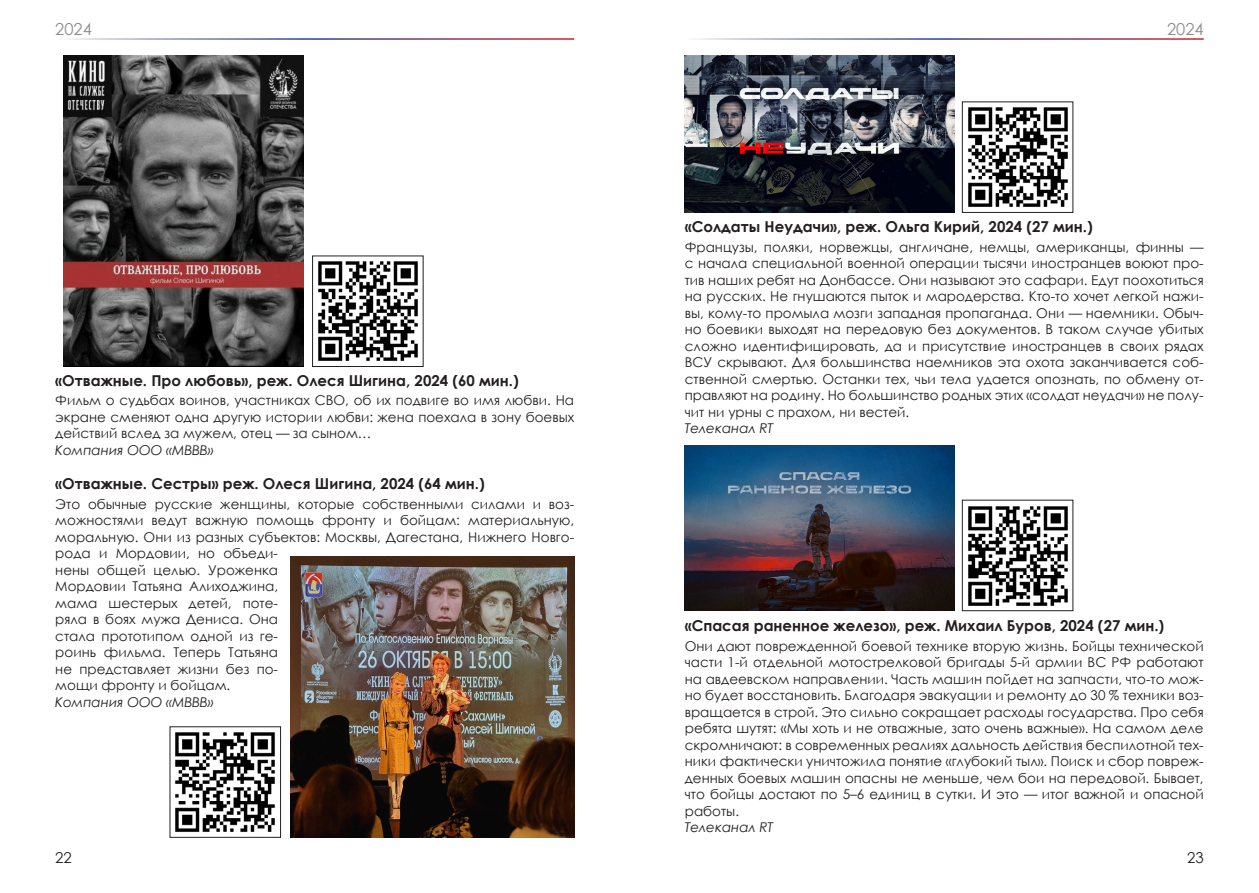
<style>
.page{position:relative;width:1259px;height:893px;background:#fff}
.page>*{position:absolute;margin:0;border:0;box-sizing:border-box;transform-origin:0 0}
.t1{font:16.5px "Century Gothic";color:#8a8c8f}
.Film{font:700 15px "Century Gothic";color:#231f20}
.t2{font:15px "Century Gothic";color:#231f20}
.TEXT{font:13.5px/16.5px "Century Gothic";color:#231f20;text-align:justify}
.TEXT-2{font:italic 13.5px "Century Gothic";color:#231f20}
</style>
<div class="page">
<img style="left:64px;top:55px;width:239px;height:312px">
<img style="left:291px;top:556px;width:283px;height:282px">
<img style="left:318px;top:261px;width:100px;height:100px">
<div style="left:312px;top:256px;width:111px;height:111px;border:1px solid #231f20"></div>
<img style="left:175px;top:732px;width:100px;height:100px">
<div style="left:170px;top:726px;width:111px;height:112px;border:1px solid #231f20"></div>
<img style="left:685px;top:55px;width:269px;height:157px">
<img style="left:685px;top:445px;width:269px;height:166px">
<img style="left:968px;top:107px;width:100px;height:100px">
<div style="left:962px;top:101px;width:111px;height:112px;border:1px solid #231f20"></div>
<img style="left:968px;top:506px;width:100px;height:100px">
<div style="left:962px;top:500px;width:111px;height:111px;border:1px solid #231f20"></div>
<p class="t1" style="left:55px;top:18px;width:38px">2024</p>
<p class="t1" style="left:1167px;top:18px;width:38px">2024</p>
<p class="Film" style="left:55px;top:369px;width:465px">«Отважные. Про любовь», реж. Олеся Шигина, 2024 (60 мин.)</p>
<p class="TEXT" style="left:55px;top:392px;width:520px">Фильм о судьбах воинов, участниках СВО, об их подвиге во имя любви. На экране сменяют одна другую истории любви: жена поехала в зону боевых действий вслед за мужем, отец — за сыном…</p>
<p class="TEXT-2" style="left:55px;top:440px;width:160px">Компания ООО «МВВВ»</p>
<p class="Film" style="left:55px;top:472px;width:431px">«Отважные. Сестры» реж. Олеся Шигина, 2024 (64 мин.)</p>
<p class="TEXT" style="left:55px;top:495px;width:520px;text-align:left">Это обычные русские женщины, которые собственными силами и воз&shy;можностями ведут важную помощь фронту и бойцам: материальную, моральную. Они из разных субъектов: Москвы, Дагестана, Нижнего Новго&shy;рода и Мордовии, но объеди-<br>нены общей целью. Уроженка<br>Мордовии Татьяна Алиходжина,<br>мама шестерых детей, поте-<br>ряла в боях мужа Дениса. Она<br>стала прототипом одной из ге-<br>роинь фильма. Теперь Татьяна<br>не представляет жизни без по-<br>мощи фронту и бойцам.</p>
<p class="TEXT-2" style="left:55px;top:692px;width:160px">Компания ООО «МВВВ»</p>
<p class="Film" style="left:685px;top:215px;width:409px">«Солдаты Неудачи», реж. Ольга Кирий, 2024 (27 мин.)</p>
<p class="TEXT" style="left:685px;top:238px;width:520px">Французы, поляки, норвежцы, англичане, немцы, американцы, финны — с начала специальной военной операции тысячи иностранцев воюют про&shy;тив наших ребят на Донбассе. Они называют это сафари. Едут поохотиться на русских. Не гнушаются пыток и мародерства. Кто-то хочет легкой нажи&shy;вы, кому-то промыла мозги западная пропаганда. Они — наемники. Обыч&shy;но боевики выходят на передовую без документов. В таком случае убитых сложно идентифицировать, да и присутствие иностранцев в своих рядах ВСУ скрывают. Для большинства наемников эта охота заканчивается соб&shy;ственной смертью. Останки тех, чьи тела удается опознать, по обмену от&shy;правляют на родину. Но большинство родных этих «солдат неудачи» не полу&shy;чит ни урны с прахом, ни вестей.</p>
<p class="TEXT-2" style="left:685px;top:419px;width:90px">Телеканал RT</p>
<p class="Film" style="left:685px;top:614px;width:481px">«Спасая раненное железо», реж. Михаил Буров, 2024 (27 мин.)</p>
<p class="TEXT" style="left:685px;top:637px;width:520px">Они дают поврежденной боевой технике вторую жизнь. Бойцы технической части 1‑й отдельной мотострелковой бригады 5‑й армии ВС РФ работают на авдеевском направлении. Часть машин пойдет на запчасти, что-то мож&shy;но будет восстановить. Благодаря эвакуации и ремонту до 30 % техники воз&shy;вращается в строй. Это сильно сокращает расходы государства. Про себя ребята шутят: «Мы хоть и не отважные, зато очень важные». На самом деле скромничают: в современных реалиях дальность действия беспилотной тех&shy;ники фактически уничтожила понятие «глубокий тыл». Поиск и сбор повреж&shy;денных боевых машин опасны не меньше, чем бои на передовой. Бывает, что бойцы достают по 5–6 единиц в сутки. И это — итог важной и опасной работы.</p>
<p class="TEXT-2" style="left:685px;top:818px;width:90px">Телеканал RT</p>
<p class="t2" style="left:55px;top:847px;width:18px">22</p>
<p class="t2" style="left:1187px;top:847px;width:18px">23</p>
</div>
